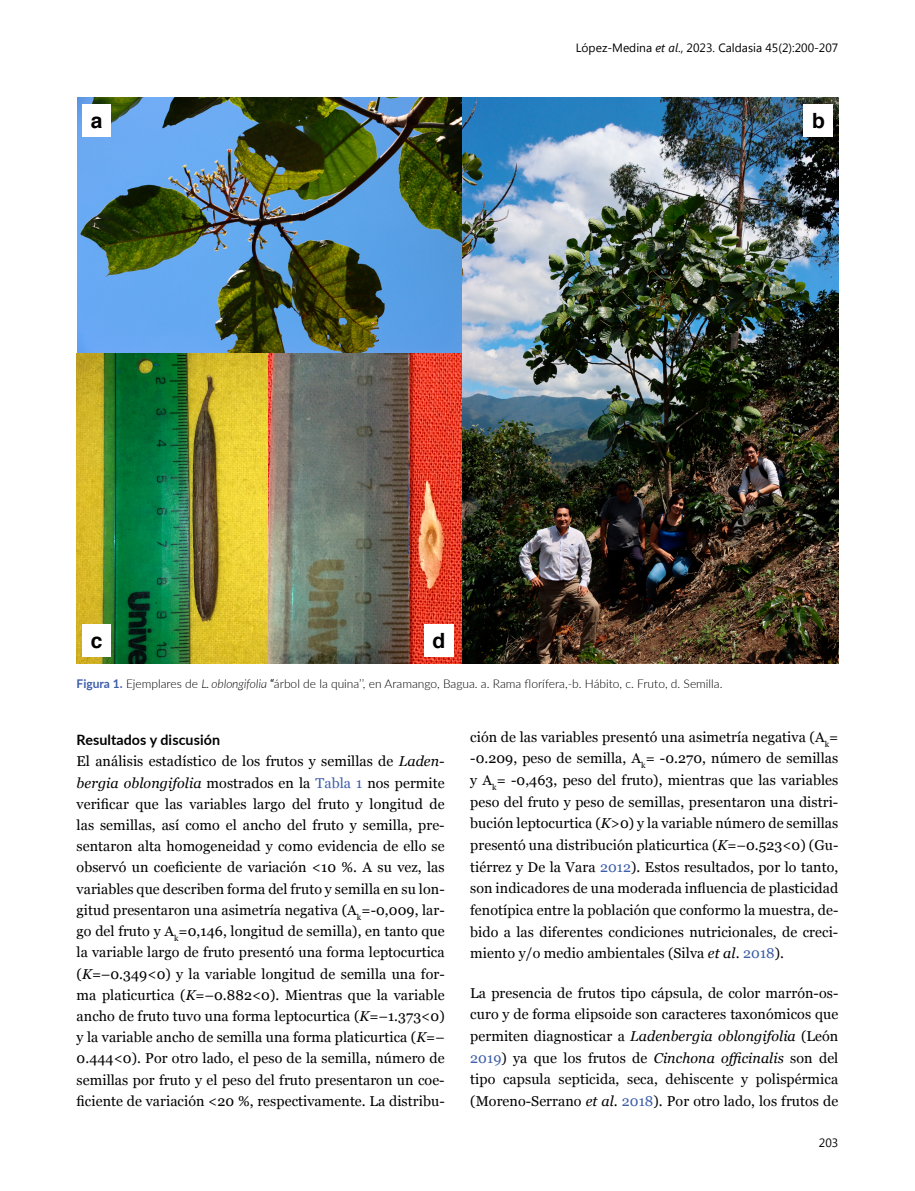
<style>
.page{position:relative;width:915px;height:1191px;background:#fff}
.page>*{position:absolute;margin:0;border:0;box-sizing:border-box;transform-origin:0 0}
.t1{font:700 21px "Helvetica";color:#000}
.t2{font:14.25px/21.1px "Georgia";letter-spacing:.005em;color:#000;text-align:justify}
.t3{font:700 14.25px "Lato";letter-spacing:.005em;color:#000}
.t4{font:300 12px "Lato";color:#000}
.t5{font:12px "Segoe UI";color:#000}
.s1{font-style:italic}
.s2{font-weight:700;color:#3e5eaa}
.s3{font-weight:400;font-style:italic}
.s4{color:#3e5eaa}
</style>
<div class="page">
<img style="left:77px;top:98px;width:761px;height:566px">
<div style="left:82px;top:104px;width:29px;height:33px;background:#fff"></div>
<div style="left:82px;top:624px;width:29px;height:33px;background:#fff"></div>
<div style="left:803px;top:104px;width:30px;height:33px;background:#fff"></div>
<div style="left:423px;top:624px;width:30px;height:33px;background:#fff"></div>
<h1 class="t1" style="left:91px;top:104px;width:13px">a</h1>
<h1 class="t1" style="left:91px;top:624px;width:13px">c</h1>
<p class="t5" style="left:575px;top:40px;width:264px">López-Medina <span class="s1">et al</span>., 2023. Caldasia 45(2):200-207</p>
<h1 class="t1" style="left:811px;top:104px;width:14px">b</h1>
<h1 class="t1" style="left:432px;top:624px;width:14px">d</h1>
<p class="t4" style="left:77px;top:676px;width:647px"><span class="s2">Figura 1.</span> Ejemplares de <span class="s1">L. oblongifolia</span> <span class="s3">“</span>árbol de la quina’’, en Aramango, Bagua. a. Rama florífera,-b. Hábito, c. Fruto, d. Semilla.</p>
<p class="t3" style="left:77px;top:729px;width:145px">Resultados y discusión</p>
<p class="t2" style="left:77px;top:750px;width:369px">El análisis estadístico de los frutos y semillas de <span class="s1">Laden&shy;bergia oblongifolia</span> mostrados en la <span class="s4">Tabla 1</span> nos permite verificar que las variables largo del fruto y longitud de las semillas, así como el ancho del fruto y semilla, pre&shy;sentaron alta homogeneidad y como evidencia de ello se observó un coeficiente de variación &lt;10 %. A su vez, las variables que describen forma del fruto y semilla en su lon&shy;gitud presentaron una asimetría negativa (A<sub>k</sub>=-0,009, lar&shy;go del fruto y A<sub>k</sub>=0,146, longitud de semilla), en tanto que la variable largo de fruto presentó una forma leptocurtica (<span class="s1">K</span>=–0.349&lt;0) y la variable longitud de semilla una for&shy;ma platicurtica (<span class="s1">K</span>=–0.882&lt;0). Mientras que la variable ancho de fruto tuvo una forma leptocurtica (<span class="s1">K</span>=–1.373&lt;0) y la variable ancho de semilla una forma platicurtica (<span class="s1">K</span>=– 0.444&lt;0). Por otro lado, el peso de la semilla, número de semillas por fruto y el peso del fruto presentaron un coe&shy;ficiente de variación &lt;20 %, respectivamente. La distribu-</p>
<p class="t2" style="left:470px;top:725px;width:369px;line-height:21.6px">ción de las variables presentó una asimetría negativa (A<sub>k</sub>= -0.209, peso de semilla, A<sub>k</sub>= -0.270, número de semillas y A<sub>k</sub>= -0,463, peso del fruto), mientras que las variables peso del fruto y peso de semillas, presentaron una distri&shy;bución leptocurtica (<span class="s1">K</span>&gt;0) y la variable número de semillas presentó una distribución platicurtica (<span class="s1">K</span>=–0.523&lt;0) (Gu&shy;tiérrez y De la Vara <span class="s4">2012</span>). Estos resultados, por lo tanto, son indicadores de una moderada influencia de plasticidad fenotípica entre la población que conformo la muestra, de&shy;bido a las diferentes condiciones nutricionales, de creci&shy;miento y/o medio ambientales (Silva <span class="s1">et al</span>. <span class="s4">2018</span>).</p>
<p class="t2" style="left:470px;top:981px;width:369px;line-height:21.6px">La presencia de frutos tipo cápsula, de color marrón-os&shy;curo y de forma elipsoide son caracteres taxonómicos que permiten diagnosticar a <span class="s1">Ladenbergia oblongifolia</span> (León <span class="s4">2019</span>) ya que los frutos de <span class="s1">Cinchona officinalis</span> son del tipo capsula septicida, seca, dehiscente y polispérmica (Moreno-Serrano <span class="s1">et al</span>. <span class="s4">2018</span>). Por otro lado, los frutos de</p>
<p class="t5" style="left:818px;top:1134px;width:21px">203</p>
</div>
